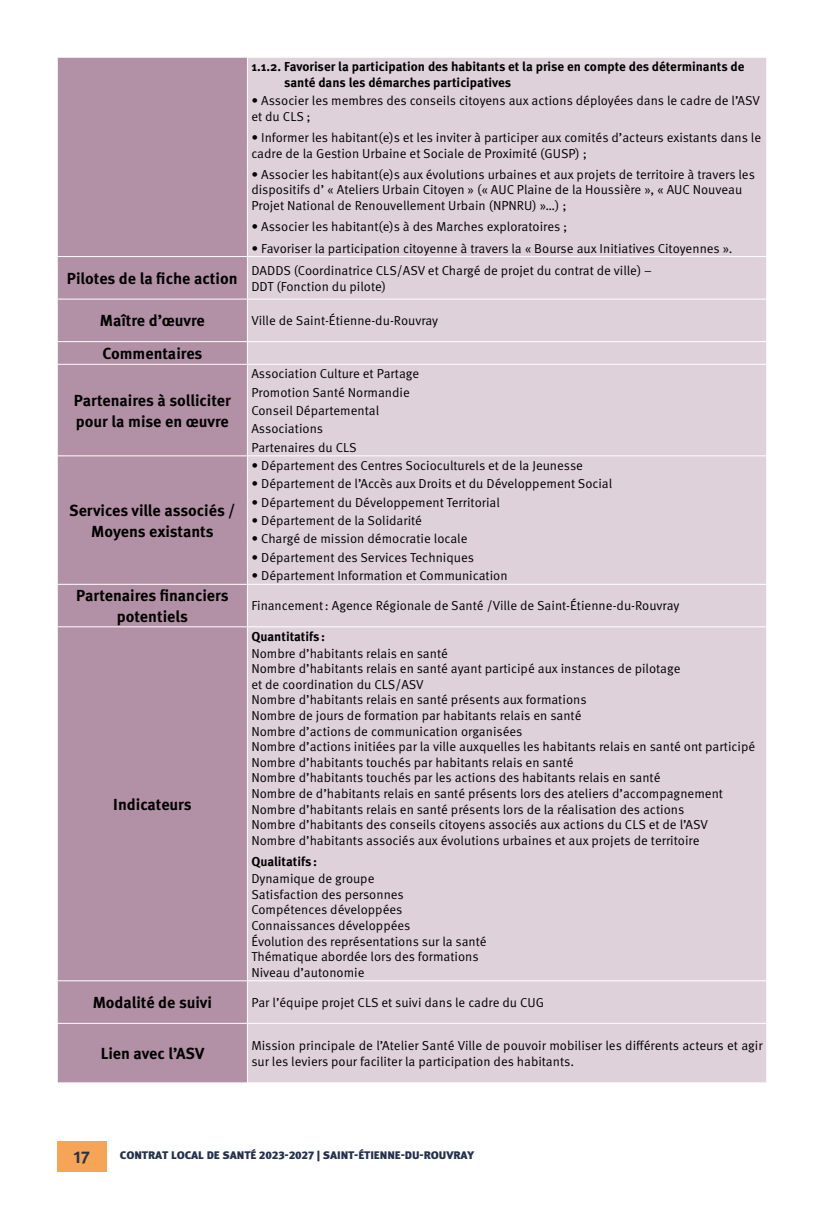
<style>
.page{position:relative;width:823px;height:1205px;background:#fff}
.page>*{position:absolute;margin:0;border:0;box-sizing:border-box;transform-origin:0 0}
.t1{font:700 17px "Meta Pro";color:#24314e;scale:1.06 1}
.t2{font:700 16px/21px "Meta Pro";color:#000;text-align:center}
.t3{font:13px/15.6px "Meta Pro Norm";color:#000}
.t4{font:700 13px/15.6px "Meta Pro";color:#000}
.t5{font:900 11px "Meta Pro";letter-spacing:-.005em;color:#24314e;scale:1.06 1}
</style>
<div class="page">
<div style="left:57px;top:1141px;width:50px;height:30px;background:#f5a555"></div>
<div style="left:58px;top:58px;width:189px;height:1024px;background:#b290a5"></div>
<div style="left:248px;top:58px;width:517px;height:1024px;background:#dfd1da"></div>
<hr style="left:57px;top:256px;width:190px;height:1px;background:#fff">
<hr style="left:247px;top:256px;width:519px;height:1px;background:#fff">
<hr style="left:57px;top:299px;width:190px;height:1px;background:#fff">
<hr style="left:247px;top:299px;width:519px;height:1px;background:#fff">
<hr style="left:57px;top:341px;width:190px;height:1px;background:#fff">
<svg style="left:57px;top:342px;width:1px;height:22px"></svg>
<hr style="left:247px;top:341px;width:519px;height:1px;background:#fff">
<svg style="left:765px;top:342px;width:1px;height:22px"></svg>
<hr style="left:57px;top:364px;width:190px;height:1px;background:#fff">
<hr style="left:247px;top:364px;width:519px;height:1px;background:#fff">
<hr style="left:57px;top:455px;width:190px;height:1px;background:#fff">
<hr style="left:247px;top:455px;width:519px;height:1px;background:#fff">
<hr style="left:57px;top:584px;width:190px;height:1px;background:#fff">
<hr style="left:247px;top:584px;width:519px;height:1px;background:#fff">
<hr style="left:57px;top:626px;width:190px;height:1px;background:#fff">
<hr style="left:247px;top:626px;width:519px;height:1px;background:#fff">
<hr style="left:57px;top:980px;width:190px;height:1px;background:#fff">
<hr style="left:247px;top:980px;width:519px;height:1px;background:#fff">
<hr style="left:57px;top:1023px;width:190px;height:1px;background:#fff">
<hr style="left:247px;top:1023px;width:519px;height:1px;background:#fff">
<p class="t4" style="left:284px;top:58px;width:461px;text-indent:-33px">1.1.2. Favoriser la participation des habitants et la prise en compte des déterminants de santé dans les démarches participatives</p>
<p class="t3" style="left:251px;top:92px;width:509px">• Associer les membres des conseils citoyens aux actions déployées dans le cadre de l’ASV et du CLS ;</p>
<p class="t3" style="left:251px;top:129px;width:511px">• Informer les habitant(e)s et les inviter à participer aux comités d’acteurs existants dans le cadre de la Gestion Urbaine et Sociale de Proximité (GUSP) ;</p>
<p class="t3" style="left:251px;top:166px;width:504px">• Associer les habitant(e)s aux évolutions urbaines et aux projets de territoire à travers les dispositifs d’ « Ateliers Urbain Citoyen » (« AUC Plaine de la Houssière », « AUC Nouveau<br>Projet National de Renouvellement Urbain (NPNRU) »…) ;</p>
<p class="t3" style="left:251px;top:218px;width:317px">• Associer les habitant(e)s à des Marches exploratoires ;</p>
<p class="t3" style="left:251px;top:239px;width:482px">• Favoriser la participation citoyenne à travers la « Bourse aux Initiatives Citoyennes ».</p>
<p class="t2" style="left:67px;top:267px;width:172px">Pilotes de la fiche action</p>
<p class="t3" style="left:251px;top:262px;width:402px">DADDS (Coordinatrice CLS/ASV et Chargé de projet du contrat de ville) –<br>DDT (Fonction du pilote)</p>
<p class="t2" style="left:100px;top:309px;width:106px">Maître d’œuvre</p>
<p class="t3" style="left:251px;top:312px;width:188px">Ville de Saint-Étienne-du-Rouvray</p>
<p class="t2" style="left:102px;top:342px;width:101px">Commentaires</p>
<p class="t2" style="left:74px;top:388px;width:158px;text-align:left">Partenaires à solliciter pour la mise en œuvre</p>
<p class="t3" style="left:251px;top:363px;width:169px;line-height:18.4px">Association Culture et Partage<br>Promotion Santé Normandie<br>Conseil Départemental<br>Associations<br>Partenaires du CLS</p>
<p class="t2" style="left:69px;top:498px;width:168px">Services ville associés /<br>Moyens existants</p>
<p class="t3" style="left:251px;top:456px;width:333px">• Département des Centres Socioculturels et de la Jeunesse</p>
<p class="t3" style="left:251px;top:475px;width:362px">• Département de l’Accès aux Droits et du Développement Social</p>
<p class="t3" style="left:251px;top:493px;width:250px">• Département du Développement Territorial</p>
<p class="t3" style="left:251px;top:512px;width:172px">• Département de la Solidarité</p>
<p class="t3" style="left:251px;top:530px;width:217px">• Chargé de mission démocratie locale</p>
<p class="t3" style="left:251px;top:549px;width:224px">• Département des Services Techniques</p>
<p class="t3" style="left:251px;top:567px;width:257px">• Département Information et Communication</p>
<p class="t2" style="left:76px;top:584px;width:154px">Partenaires financiers potentiels</p>
<p class="t3" style="left:251px;top:597px;width:429px">Financement: Agence Régionale de Santé /Ville de Saint-Étienne-du-Rouvray</p>
<p class="t2" style="left:113px;top:793px;width:80px">Indicateurs</p>
<p class="t4" style="left:251px;top:627px;width:75px">Quantitatifs:</p>
<p class="t3" style="left:251px;top:644px;width:505px">Nombre d’habitants relais en santé<br>Nombre d’habitants relais en santé ayant participé aux instances de pilotage<br>et de coordination du CLS/ASV<br>Nombre d’habitants relais en santé présents aux formations<br>Nombre de jours de formation par habitants relais en santé<br>Nombre d’actions de communication organisées<br>Nombre d’actions initiées par la ville auxquelles les habitants relais en santé ont participé Nombre d’habitants touchés par habitants relais en santé<br>Nombre d’habitants touchés par les actions des habitants relais en santé<br>Nombre de d’habitants relais en santé présents lors des ateliers d’accompagnement Nombre d’habitants relais en santé présents lors de la réalisation des actions<br>Nombre d’habitants des conseils citoyens associés aux actions du CLS et de l’ASV Nombre d’habitants associés aux évolutions urbaines et aux projets de territoire</p>
<p class="t4" style="left:251px;top:853px;width:67px">Qualitatifs:</p>
<p class="t3" style="left:251px;top:870px;width:236px">Dynamique de groupe<br>Satisfaction des personnes<br>Compétences développées<br>Connaissances développées<br>Évolution des représentations sur la santé<br>Thématique abordée lors des formations<br>Niveau d’autonomie</p>
<p class="t2" style="left:93px;top:991px;width:121px">Modalité de suivi</p>
<p class="t3" style="left:251px;top:994px;width:294px">Par l’équipe projet CLS et suivi dans le cadre du CUG</p>
<p class="t2" style="left:101px;top:1042px;width:105px">Lien avec l’ASV</p>
<p class="t3" style="left:251px;top:1037px;width:512px">Mission principale de l’Atelier Santé Ville de pouvoir mobiliser les différents acteurs et agir sur les leviers pour faciliter la participation des habitants.</p>
<h1 class="t1" style="left:73px;top:1143px;width:17px">17</h1>
<p class="t5" style="left:120px;top:1147px;width:336px">CONTRAT LOCAL DE SANTÉ 2023-2027 | SAINT-ÉTIENNE-DU-ROUVRAY</p>
</div>
